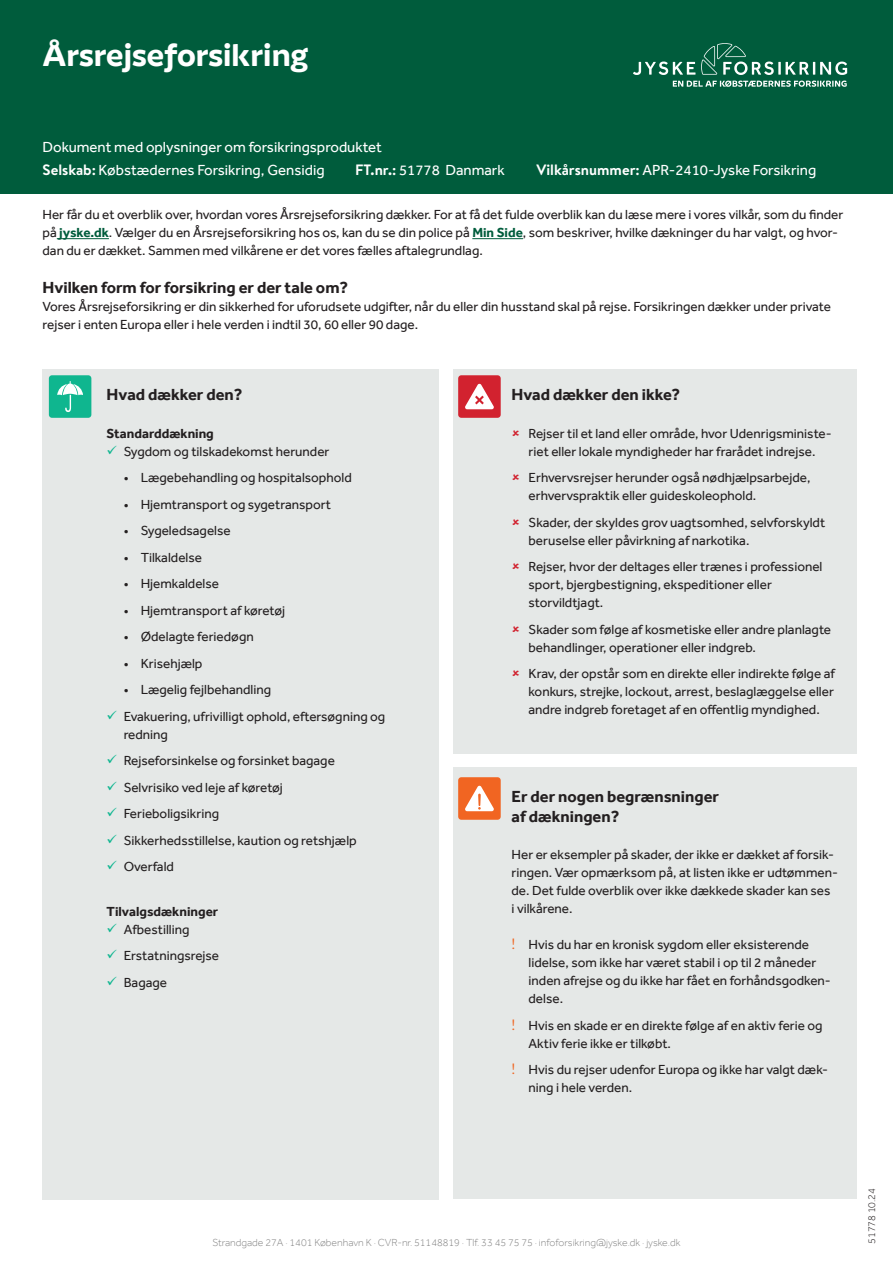
<style>
.page{position:relative;width:893px;height:1263px;background:#fff}
.page>*{position:absolute;margin:0;border:0;box-sizing:border-box;transform-origin:0 0}
.t1{font:700 30px "Jyske Bogstaver";color:#fff}
.Mellemrubrik{font:700 16.5px "Effra";color:#231f20}
.t2{font:15px/23.4px "Effra";color:#fff}
.Brødtekst{font:13.5px/18px "Effra";color:#231f20}
.Brødtekst-2{font:700 13.5px "Effra";color:#231f20}
.t3{font:300 10.5px "Effra";color:#838383}
.t4{font:300 10.5px "Effra";color:#231f20}
.s1{font-family:"Brandon Text";font-weight:700}
.s2{font-weight:700;color:#005c3c}
.s3{font-family:"Brandon Text";font-size:15px;color:#ef6622}
</style>
<div class="page">
<div style="left:0;top:0;width:893px;height:193px;background:#005c3c"></div>
<svg style="left:633px;top:62px;width:62px;height:13px"></svg>
<svg style="left:701px;top:43px;width:146px;height:32px"></svg>
<svg style="left:673px;top:81px;width:174px;height:6px"></svg>
<div style="left:43px;top:369px;width:396px;height:830px;background:#e5e8e7"></div>
<hr style="left:57px;top:238px;width:52px;height:1px;background:#005c3c">
<hr style="left:472px;top:238px;width:51px;height:1px;background:#005c3c">
<div style="left:453px;top:369px;width:403px;height:385px;background:#e5e8e7"></div>
<div style="left:49px;top:375px;width:42px;height:43px;background:#0fb68f;border-radius:3px"></div>
<svg style="left:57px;top:381px;width:26px;height:31px"></svg>
<div style="left:458px;top:375px;width:43px;height:43px;background:#d2222f;border-radius:3px"></div>
<svg style="left:465px;top:383px;width:29px;height:26px"></svg>
<div style="left:453px;top:767px;width:403px;height:432px;background:#e5e8e7"></div>
<div style="left:458px;top:777px;width:43px;height:43px;background:#f16522;border-radius:3px"></div>
<svg style="left:465px;top:785px;width:29px;height:26px"></svg>
<h1 class="t1" style="left:43px;top:34px;width:267px">Årsrejseforsikring</h1>
<p class="t2" style="left:43px;top:135px;width:341px">Dokument med oplysninger om forsikringsproduktet<br><span class="s1">Selskab:</span> Købstædernes Forsikring, Gensidig</p>
<p class="t2" style="left:355px;top:158px;width:151px"><span class="s1">FT.nr.:</span> 51778 Danmark</p>
<p class="t2" style="left:536px;top:158px;width:281px"><span class="s1">Vilkårsnummer:</span> APR-2410-Jyske Forsikring</p>
<p class="Brødtekst" style="left:43px;top:206px;width:802px">Her får du et overblik over, hvordan vores Årsrejseforsikring dækker. For at få det fulde overblik kan du læse mere i vores vilkår, som du finder på <span class="s2">jyske.dk</span>. Vælger du en Årsrejseforsikring hos os, kan du se din police på <span class="s2">Min Side</span>, som beskriver, hvilke dækninger du har valgt, og hvor&shy;dan du er dækket. Sammen med vilkårene er det vores fælles aftalegrundlag.</p>
<p class="Mellemrubrik" style="left:43px;top:278px;width:307px">Hvilken form for forsikring er der tale om?</p>
<p class="Brødtekst" style="left:43px;top:297px;width:790px">Vores Årsrejseforsikring er din sikkerhed for uforudsete udgifter, når du eller din husstand skal på rejse. Forsikringen dækker under private rejser i enten Europa eller i hele verden i indtil 30, 60 eller 90 dage.</p>
<p class="Mellemrubrik" style="left:107px;top:385px;width:137px">Hvad dækker den?</p>
<p class="Brødtekst-2" style="left:107px;top:425px;width:109px">Standarddækning</p>
<p class="Brødtekst" style="left:124px;top:442px;width:207px">Sygdom og tilskadekomst herunder</p>
<p class="Brødtekst" style="left:124px;top:468px;width:230px">• Lægebehandling og hospitalsophold</p>
<p class="Brødtekst" style="left:124px;top:495px;width:209px">• Hjemtransport og sygetransport</p>
<p class="Brødtekst" style="left:124px;top:521px;width:109px">• Sygeledsagelse</p>
<p class="Brødtekst" style="left:124px;top:548px;width:80px">• Tilkaldelse</p>
<p class="Brødtekst" style="left:124px;top:574px;width:97px">• Hjemkaldelse</p>
<p class="Brødtekst" style="left:124px;top:601px;width:163px">• Hjemtransport af køretøj</p>
<p class="Brødtekst" style="left:124px;top:627px;width:132px">• Ødelagte feriedøgn</p>
<p class="Brødtekst" style="left:124px;top:654px;width:80px">• Krisehjælp</p>
<p class="Brødtekst" style="left:124px;top:680px;width:149px">• Lægelig fejlbehandling</p>
<p class="Brødtekst" style="left:124px;top:707px;width:263px">Evakuering, ufrivilligt ophold, eftersøgning og redning</p>
<p class="Brødtekst" style="left:124px;top:751px;width:213px">Rejseforsinkelse og forsinket bagage</p>
<p class="Brødtekst" style="left:124px;top:778px;width:161px">Selvrisiko ved leje af køretøj</p>
<p class="Brødtekst" style="left:124px;top:804px;width:97px">Ferieboligsikring</p>
<p class="Brødtekst" style="left:124px;top:831px;width:235px">Sikkerhedsstillelse, kaution og retshjælp</p>
<p class="Brødtekst" style="left:124px;top:857px;width:52px">Overfald</p>
<p class="Brødtekst-2" style="left:107px;top:903px;width:113px">Tilvalgsdækninger</p>
<p class="Brødtekst" style="left:124px;top:920px;width:67px">Afbestilling</p>
<p class="Brødtekst" style="left:124px;top:946px;width:97px">Erstatningsrejse</p>
<p class="Brødtekst" style="left:124px;top:973px;width:45px">Bagage</p>
<p class="Mellemrubrik" style="left:512px;top:385px;width:170px">Hvad dækker den ikke?</p>
<p class="Brødtekst" style="left:529px;top:424px;width:305px">Rejser til et land eller område, hvor Udenrigsministe&shy;riet eller lokale myndigheder har frarådet indrejse.</p>
<p class="Brødtekst" style="left:529px;top:468px;width:284px">Erhvervsrejser herunder også nødhjælpsarbejde, erhvervspraktik eller guideskoleophold.</p>
<p class="Brødtekst" style="left:529px;top:513px;width:298px">Skader, der skyldes grov uagtsomhed, selvforskyldt beruselse eller påvirkning af narkotika.</p>
<p class="Brødtekst" style="left:529px;top:557px;width:295px">Rejser, hvor der deltages eller trænes i professionel sport, bjergbestigning, ekspeditioner eller storvildtjagt.</p>
<p class="Brødtekst" style="left:529px;top:620px;width:304px">Skader som følge af kosmetiske eller andre planlagte behandlinger, operationer eller indgreb.</p>
<p class="Brødtekst" style="left:529px;top:664px;width:308px;text-align:justify">Krav, der opstår som en direkte eller indirekte følge af konkurs, strejke, lockout, arrest, beslaglæggelse eller andre indgreb foretaget af en offentlig myndighed.</p>
<p class="Mellemrubrik" style="left:512px;top:787px;width:209px">Er der nogen begrænsninger</p>
<p class="Mellemrubrik" style="left:512px;top:806px;width:109px">af dækningen?</p>
<p class="Brødtekst" style="left:512px;top:845px;width:328px">Her er eksempler på skader, der ikke er dækket af forsik&shy;ringen. Vær opmærksom på, at listen ikke er udtømmen&shy;de. Det fulde overblik over ikke dækkede skader kan ses<br>i vilkårene.</p>
<p class="Brødtekst" style="left:529px;top:935px;width:304px;text-indent:-17px"><span class="s3">!</span> Hvis du har en kronisk sygdom eller eksisterende lidelse, som ikke har været stabil i op til 2 måneder inden afrejse og du ikke har fået en forhåndsgodken&shy;delse.</p>
<p class="Brødtekst" style="left:529px;top:1016px;width:296px;text-indent:-17px"><span class="s3">!</span> Hvis en skade er en direkte følge af en aktiv ferie og<br>Aktiv ferie ikke er tilkøbt.</p>
<p class="Brødtekst" style="left:529px;top:1060px;width:301px;text-indent:-17px"><span class="s3">!</span> Hvis du rejser udenfor Europa og ikke har valgt dæk&shy;ning i hele verden.</p>
<p class="t3" style="left:213px;top:1236px;width:469px">Strandgade 27A · 1401 København K · CVR-nr. 51148819 · Tlf. 33 45 75 75 · infoforsikring@jyske.dk · jyske.dk</p>
<p class="t4" style="left:865px;top:1244px;width:57px;rotate:-90deg">51778 10.24</p>
</div>
